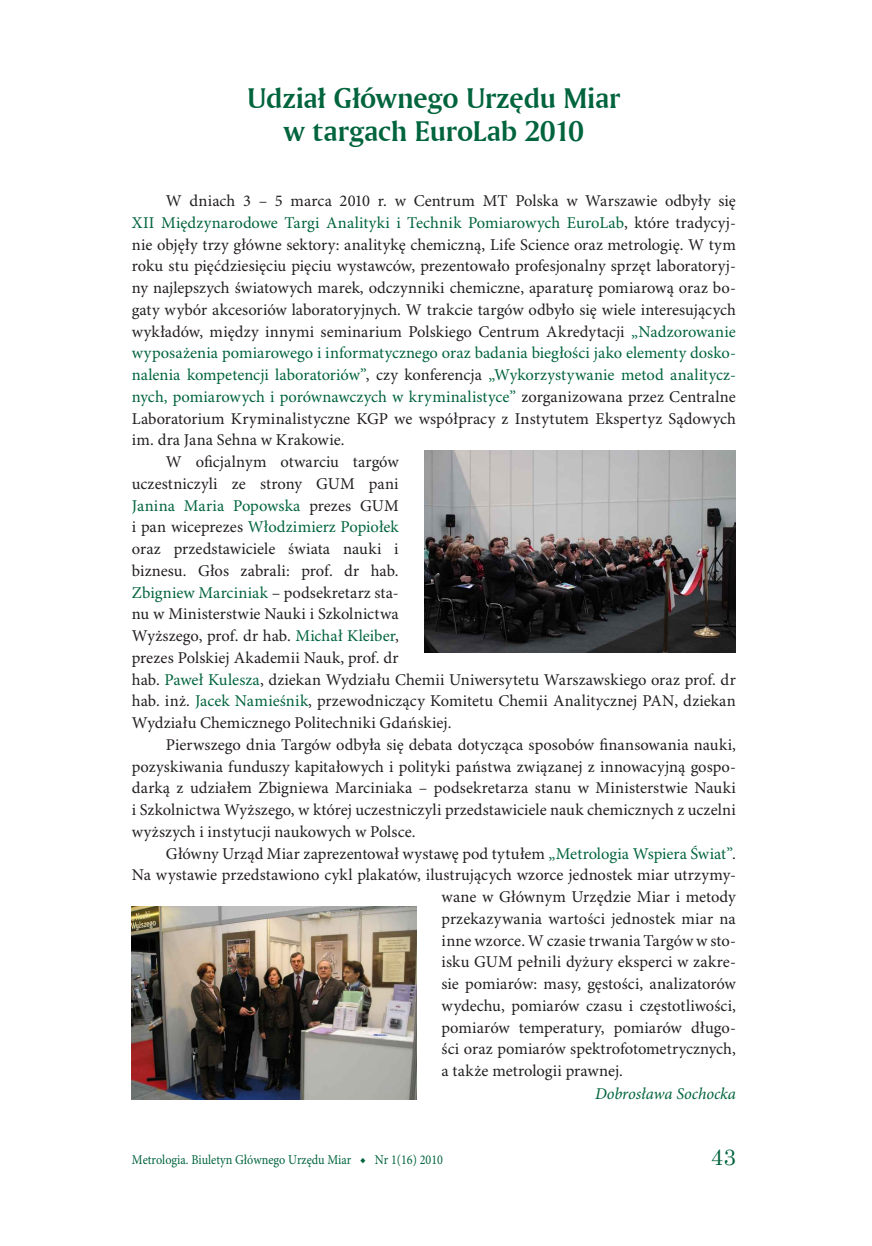
<style>
.page{position:relative;width:872px;height:1246px;background:#fff}
.page>*{position:absolute;margin:0;border:0;box-sizing:border-box;transform-origin:0 0}
.t1{font:30px/33px "Amerigo L2 Bold A";letter-spacing:-.005em;color:#00643d;text-align:center}
.t2{font:22.5px "Century Schoolbook";color:#00643d}
.t3{font:16.5px "Minion Pro";letter-spacing:.005em;color:#231f20}
.t4{font:16.5px "Minion Pro";letter-spacing:.005em;color:#00643d}
.t5{font:italic 16.5px "Minion Pro";letter-spacing:-.005em;color:#00643d}
.t6{font:13.5px "Minion Pro";color:#00643d;scale:.9 1}
.s1{color:#231f20}
.s2{color:#00643d}
</style>
<div class="page">
<img style="left:424px;top:451px;width:312px;height:201px">
<img style="left:132px;top:907px;width:284px;height:192px">
<h1 class="t1" style="left:247px;top:81px;width:374px">Udział Głównego Urzędu Miar w targach EuroLab 2010</h1>
<p class="t3" style="left:166px;top:191px;width:571px">W dniach 3 – 5 marca 2010 r. w Centrum MT Polska w Warszawie odbyły się</p>
<p class="t4" style="left:132px;top:213px;width:605px">XII Międzynarodowe Targi Analityki i Technik Pomiarowych EuroLab<span class="s1">, które tradycyj-</span></p>
<p class="t3" style="left:132px;top:234px;width:605px">nie objęły trzy główne sektory: analitykę chemiczną, Life Science oraz metrologię. W tym</p>
<p class="t3" style="left:132px;top:256px;width:605px">roku stu pięćdziesięciu pięciu wystawców, prezentowało profesjonalny sprzęt laboratoryj-</p>
<p class="t3" style="left:132px;top:278px;width:605px">ny najlepszych światowych marek, odczynniki chemiczne, aparaturę pomiarową oraz bo-</p>
<p class="t3" style="left:132px;top:300px;width:605px">gaty wybór akcesoriów laboratoryjnych. W trakcie targów odbyło się wiele interesujących</p>
<p class="t3" style="left:132px;top:321px;width:605px">wykładów, między innymi seminarium Polskiego Centrum Akredytacji <span class="s2">„Nadzorowanie</span></p>
<p class="t4" style="left:132px;top:343px;width:605px">wyposażenia pomiarowego i informatycznego oraz badania biegłości jako elementy dosko-</p>
<p class="t4" style="left:132px;top:365px;width:605px">nalenia kompetencji laboratoriów”<span class="s1">, czy konferencja</span> „Wykorzystywanie metod analitycz-</p>
<p class="t4" style="left:132px;top:387px;width:605px">nych, pomiarowych i porównawczych w kryminalistyce” <span class="s1">zorganizowana przez Centralne</span></p>
<p class="t3" style="left:132px;top:408px;width:605px">Laboratorium Kryminalistyczne KGP we współpracy z Instytutem Ekspertyz Sądowych</p>
<p class="t3" style="left:132px;top:430px;width:214px">im. dra Jana Sehna w Krakowie.</p>
<p class="t3" style="left:166px;top:452px;width:234px">W oficjalnym otwarciu targów</p>
<p class="t3" style="left:132px;top:474px;width:268px">uczestniczyli ze strony GUM pani</p>
<p class="t4" style="left:132px;top:495px;width:268px">Janina Maria Popowska <span class="s1">prezes GUM</span></p>
<p class="t4" style="left:132px;top:517px;width:268px"><span class="s1">i pan wiceprezes</span> Włodzimierz Popiołek</p>
<p class="t3" style="left:132px;top:539px;width:268px">oraz przedstawiciele świata nauki i</p>
<p class="t3" style="left:132px;top:561px;width:268px">biznesu. Głos zabrali: prof. dr hab.</p>
<p class="t4" style="left:132px;top:582px;width:268px">Zbigniew Marciniak <span class="s1">– podsekretarz sta-</span></p>
<p class="t3" style="left:132px;top:604px;width:268px">nu w Ministerstwie Nauki i Szkolnictwa</p>
<p class="t3" style="left:132px;top:626px;width:268px">Wyższego, prof. dr hab. <span class="s2">Michał Kleiber</span>,</p>
<p class="t3" style="left:132px;top:648px;width:268px">prezes Polskiej Akademii Nauk, prof. dr</p>
<p class="t3" style="left:132px;top:669px;width:605px">hab. <span class="s2">Paweł Kulesza</span>, dziekan Wydziału Chemii Uniwersytetu Warszawskiego oraz prof. dr</p>
<p class="t3" style="left:132px;top:691px;width:605px">hab. inż. <span class="s2">Jacek Namieśnik</span>, przewodniczący Komitetu Chemii Analitycznej PAN, dziekan</p>
<p class="t3" style="left:132px;top:713px;width:321px">Wydziału Chemicznego Politechniki Gdańskiej.</p>
<p class="t3" style="left:166px;top:735px;width:571px">Pierwszego dnia Targów odbyła się debata dotycząca sposobów finansowania nauki,</p>
<p class="t3" style="left:132px;top:756px;width:605px">pozyskiwania funduszy kapitałowych i polityki państwa związanej z innowacyjną gospo-</p>
<p class="t3" style="left:132px;top:778px;width:605px">darką z udziałem Zbigniewa Marciniaka – podsekretarza stanu w Ministerstwie Nauki</p>
<p class="t3" style="left:132px;top:800px;width:605px">i Szkolnictwa Wyższego, w której uczestniczyli przedstawiciele nauk chemicznych z uczelni</p>
<p class="t3" style="left:132px;top:822px;width:285px">wyższych i instytucji naukowych w Polsce.</p>
<p class="t3" style="left:166px;top:843px;width:571px">Główny Urząd Miar zaprezentował wystawę pod tytułem <span class="s2">„Metrologia Wspiera Świat”</span>.</p>
<p class="t3" style="left:132px;top:865px;width:605px">Na wystawie przedstawiono cykl plakatów, ilustrujących wzorce jednostek miar utrzymy-</p>
<p class="t3" style="left:441px;top:887px;width:296px">wane w Głównym Urzędzie Miar i metody</p>
<p class="t3" style="left:441px;top:909px;width:296px">przekazywania wartości jednostek miar na</p>
<p class="t3" style="left:441px;top:930px;width:296px">inne wzorce. W czasie trwania Targów w sto-</p>
<p class="t3" style="left:441px;top:952px;width:296px">isku GUM pełnili dyżury eksperci w zakre-</p>
<p class="t3" style="left:441px;top:974px;width:296px">sie pomiarów: masy, gęstości, analizatorów</p>
<p class="t3" style="left:441px;top:996px;width:296px">wydechu, pomiarów czasu i częstotliwości,</p>
<p class="t3" style="left:441px;top:1017px;width:296px">pomiarów temperatury, pomiarów długo-</p>
<p class="t3" style="left:441px;top:1039px;width:296px">ści oraz pomiarów spektrofotometrycznych,</p>
<p class="t3" style="left:441px;top:1061px;width:183px">a także metrologii prawnej.</p>
<p class="t5" style="left:595px;top:1083px;width:142px">Dobrosława Sochocka</p>
<p class="t6" style="left:132px;top:1152px;width:347px">Metrologia. Biuletyn Głównego Urzędu Miar ◆ Nr 1(16) 2010</p>
<h2 class="t2" style="left:710px;top:1143px;width:27px">43</h2>
</div>
